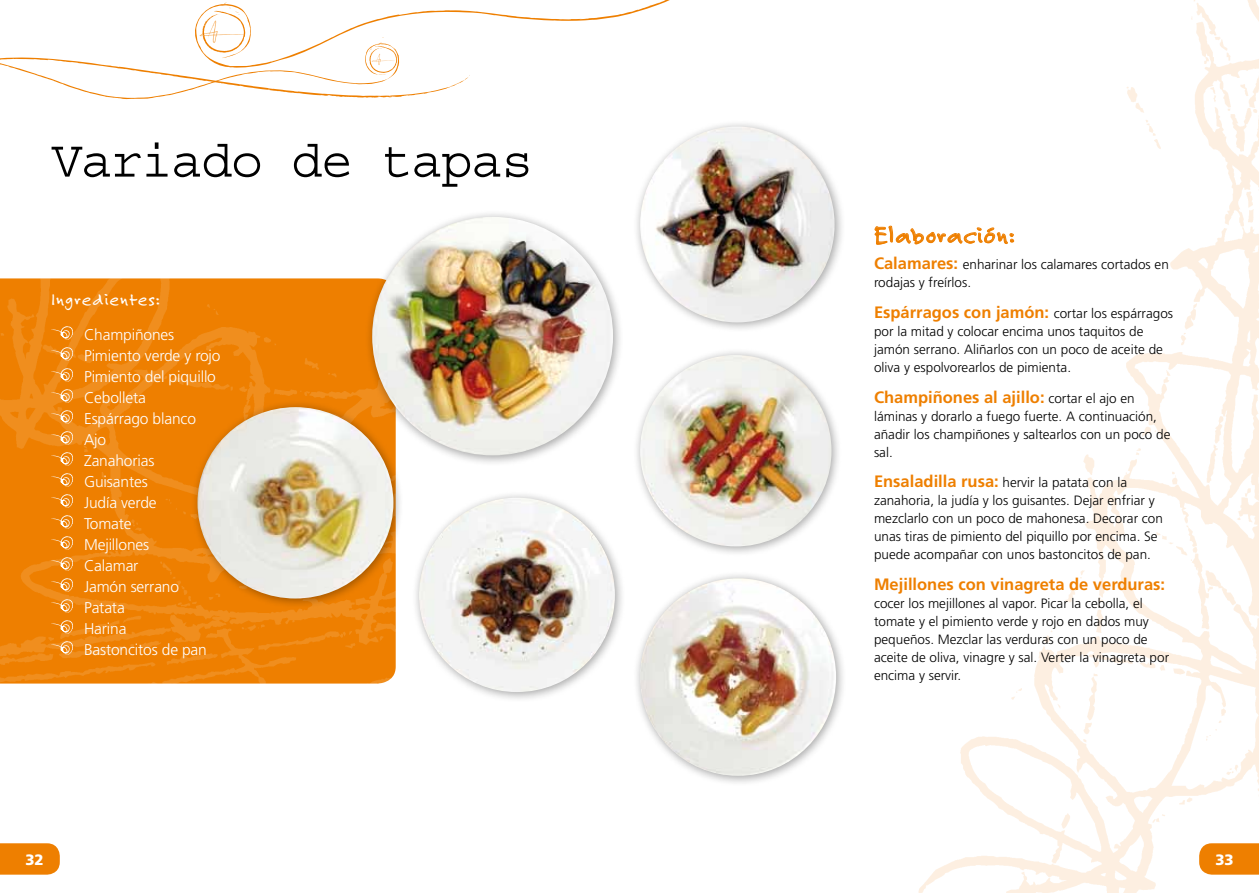
<style>
.page{position:relative;width:1259px;height:893px;background:#fff}
.page>*{position:absolute;margin:0;border:0;box-sizing:border-box;transform-origin:0 0}
.t1{font:52.2px "Courier Std";letter-spacing:-.025em;color:#000}
.t2{font:24.9px "Felt Tip Roman";letter-spacing:.05em;color:#ee7f00}
.t3{font:18.45px "Felt Tip Roman";letter-spacing:.05em;color:#fff}
.t4{font:700 16.5px "Frutiger LT Std";color:#ee7f00}
.t5{font:300 15.6px/21px "Frutiger LT Std";letter-spacing:-.01em;color:#fff}
.t6{font:900 15px "Frutiger LT Std";color:#fff}
.t7{font:300 13.5px/18px "Frutiger LT Std";color:#000}
.s1{font-weight:700;font-size:16.5px;color:#ee7f00}
.s2{font-weight:300;font-size:13.5px;color:#000}
</style>
<div class="page">
<img style="left:918px;top:0;width:341px;height:893px">
<svg style="left:1199px;top:843px;width:60px;height:32px;background:#ee860e"></svg>
<svg style="left:0;top:843px;width:60px;height:32px;background:#ee860e"></svg>
<svg style="left:0;top:0;width:670px;height:100px"></svg>
<svg style="left:874px;top:226px;width:140px;height:19px"></svg>
<img style="left:0;top:278px;width:396px;height:406px">
<svg style="left:51px;top:326px;width:23px;height:14px"></svg>
<svg style="left:51px;top:347px;width:23px;height:14px"></svg>
<svg style="left:51px;top:368px;width:23px;height:14px"></svg>
<svg style="left:51px;top:389px;width:23px;height:14px"></svg>
<svg style="left:51px;top:410px;width:23px;height:14px"></svg>
<svg style="left:51px;top:431px;width:23px;height:14px"></svg>
<svg style="left:51px;top:452px;width:23px;height:14px"></svg>
<svg style="left:51px;top:473px;width:23px;height:14px"></svg>
<svg style="left:51px;top:494px;width:23px;height:14px"></svg>
<svg style="left:51px;top:515px;width:23px;height:14px"></svg>
<svg style="left:51px;top:536px;width:23px;height:14px"></svg>
<svg style="left:51px;top:557px;width:23px;height:14px"></svg>
<svg style="left:51px;top:578px;width:23px;height:14px"></svg>
<svg style="left:51px;top:599px;width:23px;height:14px"></svg>
<svg style="left:51px;top:620px;width:23px;height:14px"></svg>
<svg style="left:51px;top:641px;width:23px;height:14px"></svg>
<div style="left:365px;top:210px;width:259px;height:256px;background:#000;opacity:.35"></div>
<img style="left:372px;top:217px;width:241px;height:238px">
<div style="left:190px;top:400px;width:214px;height:209px;background:#000;opacity:.35"></div>
<img style="left:197px;top:407px;width:196px;height:191px">
<div style="left:412px;top:490px;width:213px;height:213px;background:#000;opacity:.35"></div>
<img style="left:419px;top:498px;width:196px;height:194px">
<div style="left:633px;top:348px;width:209px;height:209px;background:#000;opacity:.35"></div>
<img style="left:640px;top:355px;width:191px;height:191px;border-radius:96px">
<div style="left:633px;top:571px;width:214px;height:216px;background:#000;opacity:.35"></div>
<img style="left:640px;top:578px;width:196px;height:198px">
<div style="left:633px;top:119px;width:212px;height:214px;background:#000;opacity:.35"></div>
<img style="left:640px;top:126px;width:194px;height:196px">
<h1 class="t1" style="left:51px;top:132px;width:483px">Variado de tapas</h1>
<h3 class="t3" style="left:51px;top:288px;width:110px">Ingredientes:</h3>
<p class="t5" style="left:84px;top:324px;width:138px">Champiñones<br>Pimiento verde y rojo<br>Pimiento del piquillo<br>Cebolleta<br>Espárrago blanco<br>Ajo<br>Zanahorias<br>Guisantes<br>Judía verde<br>Tomate<br>Mejillones<br>Calamar<br>Jamón serrano<br>Patata<br>Harina<br>Bastoncitos de pan</p>
<h2 class="t2" style="left:874px;top:220px;width:142px">Elaboración:</h2>
<p class="t7" style="left:874px;top:256px;width:296px"><span class="s1">Calamares:</span> enharinar los calamares cortados en rodajas y freírlos.</p>
<p class="t4" style="left:874px;top:302px;width:300px">Espárragos con jamón: <span class="s2">cortar los espárragos</span></p>
<p class="t7" style="left:874px;top:322px;width:290px">por la mitad y colocar encima unos taquitos de jamón serrano. Aliñarlos con un poco de aceite de oliva y espolvorearlos de pimienta.</p>
<p class="t4" style="left:874px;top:387px;width:262px">Champiñones al ajillo: <span class="s2">cortar el ajo en</span></p>
<p class="t7" style="left:874px;top:407px;width:298px">láminas y dorarlo a fuego fuerte. A continuación, añadir los champiñones y saltearlos con un poco de sal.</p>
<p class="t7" style="left:874px;top:474px;width:290px"><span class="s1">Ensaladilla rusa:</span> hervir la patata con la zanahoria, la judía y los guisantes. Dejar enfriar y mezclarlo con un poco de mahonesa. Decorar con unas tiras de pimiento del piquillo por encima. Se puede acompañar con unos bastoncitos de pan.</p>
<p class="t4" style="left:874px;top:575px;width:292px">Mejillones con vinagreta de verduras:</p>
<p class="t7" style="left:874px;top:595px;width:297px">cocer los mejillones al vapor. Picar la cebolla, el tomate y el pimiento verde y rojo en dados muy pequeños. Mezclar las verduras con un poco de aceite de oliva, vinagre y sal. Verter la vinagreta por encima y servir.</p>
<p class="t6" style="left:25px;top:851px;width:20px">32</p>
<p class="t6" style="left:1215px;top:851px;width:20px">33</p>
</div>
